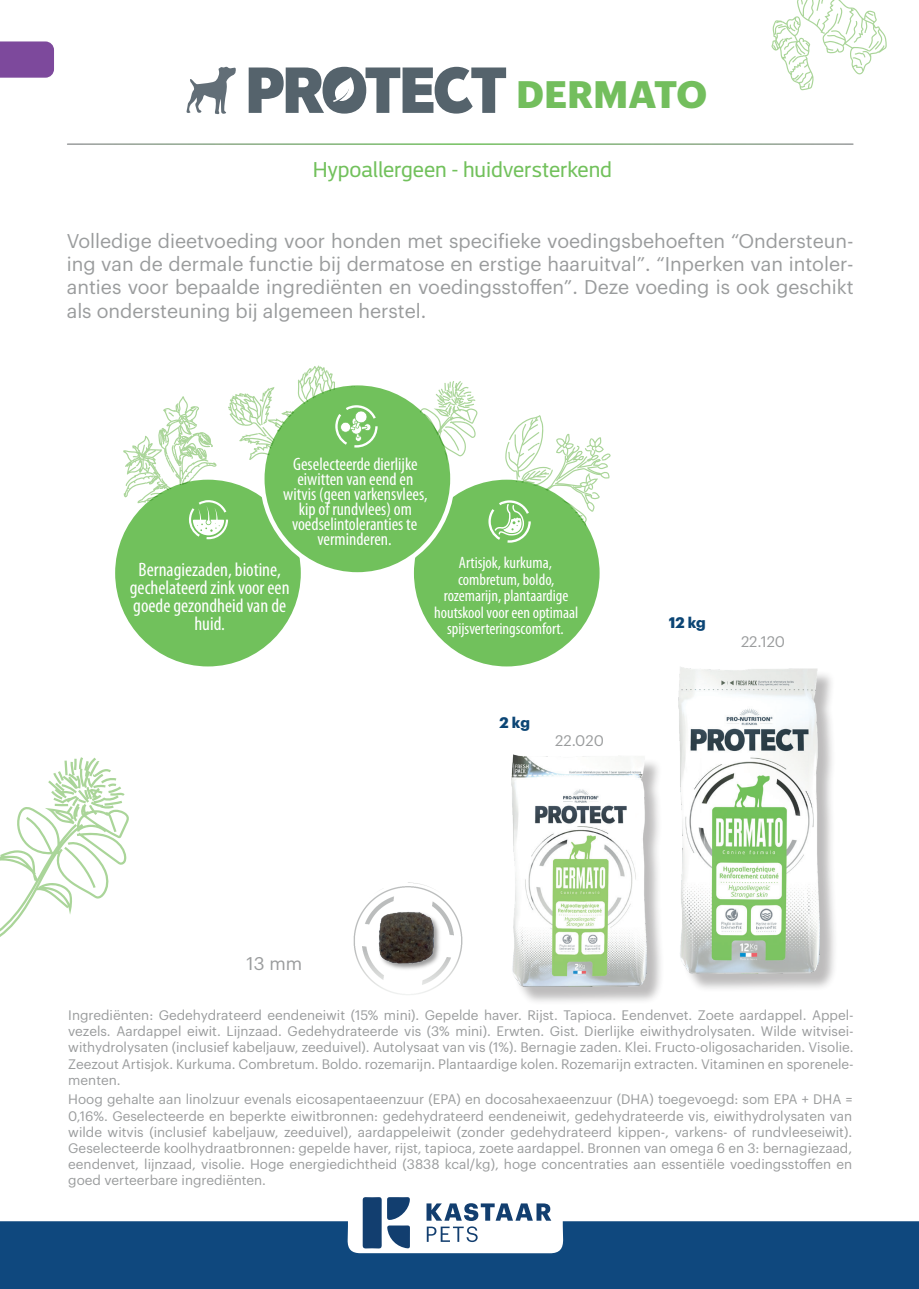
<style>
.page{position:relative;width:919px;height:1289px;background:#fff}
.page>*{position:absolute;margin:0;border:0;box-sizing:border-box;transform-origin:0 0}
.t1{font:700 37.5px "Graphik";color:#73be5d}
.t2{font:21px "LG Sm Ha R 0521 HS98";color:#72c15c}
.t3{font:19.5px/23.4px "Graphik";color:#9a9c9d;text-align:justify}
.t4{font:condensed 19.5px/18px "Myriad Pro";color:#fff;text-align:center}
.t5{font:condensed 18px/15px "Myriad Pro";color:#fff;text-align:center}
.t6{font:18px "Graphik";color:#9a9c9d}
.t7{font:condensed 16.5px/16.5px "Myriad Pro";color:#fff;text-align:center}
.t8{font:15px "Graphik";color:#9a9c9d}
.t9{font:700 15px "Graphik";color:#0b4575}
.t10{font:13.5px/16.2px "Graphik";color:#9a9c9d;text-align:justify}
</style>
<div class="page">
<svg style="left:771px;top:0;width:115px;height:90px"></svg>
<svg style="left:249px;top:67px;width:75px;height:46px"></svg>
<div style="left:322px;top:67px;width:44px;height:47px;background:#55636c;border-radius:50%"></div>
<svg style="left:365px;top:67px;width:141px;height:47px"></svg>
<svg style="left:333px;top:77px;width:21px;height:25px"></svg>
<svg style="left:186px;top:67px;width:50px;height:47px"></svg>
<div style="left:411px;top:477px;width:190px;height:191px;background:#71c15c;border-radius:50%"></div>
<div style="left:113px;top:477px;width:190px;height:191px;background:#71c15c;border-radius:50%"></div>
<div style="left:262px;top:383px;width:190px;height:191px;background:#71c15c;border-radius:50%"></div>
<svg style="left:402px;top:381px;width:208px;height:161px"></svg>
<svg style="left:123px;top:365px;width:254px;height:199px"></svg>
<img style="left:353px;top:882px;width:110px;height:113px">
<img style="left:376px;top:907px;width:69px;height:67px">
<img style="left:379px;top:910px;width:57px;height:55px">
<svg style="left:0;top:757px;width:129px;height:180px"></svg>
<div style="left:0;top:1221px;width:918px;height:67px;background:#0f487e"></div>
<svg style="left:347px;top:1197px;width:216px;height:56px"></svg>
<svg style="left:0;top:41px;width:54px;height:37px;background:#814f9f"></svg>
<div style="left:514px;top:669px;width:324px;height:336px;background:#231f20;opacity:.3"></div>
<img style="left:678px;top:667px;width:141px;height:306px">
<img style="left:511px;top:754px;width:135px;height:232px">
<h1 class="t1" style="left:516px;top:66px;width:192px">DERMATO</h1>
<h2 class="t2" style="left:313px;top:155px;width:301px">Hypoallergeen - huidversterkend</h2>
<p class="t3" style="left:67px;top:227px;width:788px">Volledige dieetvoeding voor honden met specifieke voedingsbehoeften “Ondersteun&shy;ing van de dermale functie bij dermatose en erstige haaruitval”. “Inperken van intoler&shy;anties voor bepaalde ingrediënten en voedingsstoffen”. Deze voeding is ook geschikt als ondersteuning bij algemeen herstel.</p>
<h3 class="t5" style="left:283px;top:456px;width:146px">Geselecteerde dierlijke eiwitten van eend en witvis (geen varkensvlees, kip of rundvlees) om voedselintoleranties te verminderen.</h3>
<h3 class="t4" style="left:130px;top:560px;width:161px">Bernagiezaden, biotine, gechelateerd zink voor een goede gezondheid van de huid.</h3>
<p class="t7" style="left:434px;top:554px;width:146px">Artisjok, kurkuma, combretum, boldo, rozemarijn, plantaardige houtskool voor een optimaal spijsverteringscomfort.</p>
<p class="t9" style="left:499px;top:710px;width:32px">2 kg</p>
<p class="t8" style="left:555px;top:729px;width:50px">22.020</p>
<p class="t9" style="left:668px;top:610px;width:39px">12 kg</p>
<p class="t8" style="left:741px;top:630px;width:46px">22.120</p>
<h3 class="t6" style="left:246px;top:950px;width:57px">13 mm</h3>
<p class="t10" style="left:68px;top:1005px;width:786px">Ingrediënten: Gedehydrateerd eendeneiwit (15% mini). Gepelde haver. Rijst. Tapioca. Eendenvet. Zoete aardappel. Appel&shy;vezels. Aardappel eiwit. Lijnzaad. Gedehydrateerde vis (3% mini). Erwten. Gist. Dierlijke eiwithydrolysaten. Wilde witvisei&shy;withydrolysaten (inclusief kabeljauw, zeeduivel). Autolysaat van vis (1%). Bernagie zaden. Klei. Fructo-oligosachariden. Visolie.<br>Zeezout Artisjok. Kurkuma. Combretum. Boldo. rozemarijn. Plantaardige kolen. Rozemarijn extracten. Vitaminen en sporenele&shy;menten.</p>
<p class="t10" style="left:68px;top:1090px;width:785px">Hoog gehalte aan linolzuur evenals eicosapentaeenzuur (EPA) en docosahexaeenzuur (DHA) toegevoegd: som EPA + DHA = 0,16%. Geselecteerde en beperkte eiwitbronnen: gedehydrateerd eendeneiwit, gedehydrateerde vis, eiwithydrolysaten van wilde witvis (inclusief kabeljauw, zeeduivel), aardappeleiwit (zonder gedehydrateerd kippen-, varkens- of rundvleeseiwit).<br>Geselecteerde koolhydraatbronnen: gepelde haver, rijst, tapioca, zoete aardappel. Bronnen van omega 6 en 3: bernagiezaad, eendenvet, lijnzaad, visolie. Hoge energiedichtheid (3838 kcal/kg), hoge concentraties aan essentiële voedingsstoffen en goed verteerbare ingrediënten.</p>
</div>
